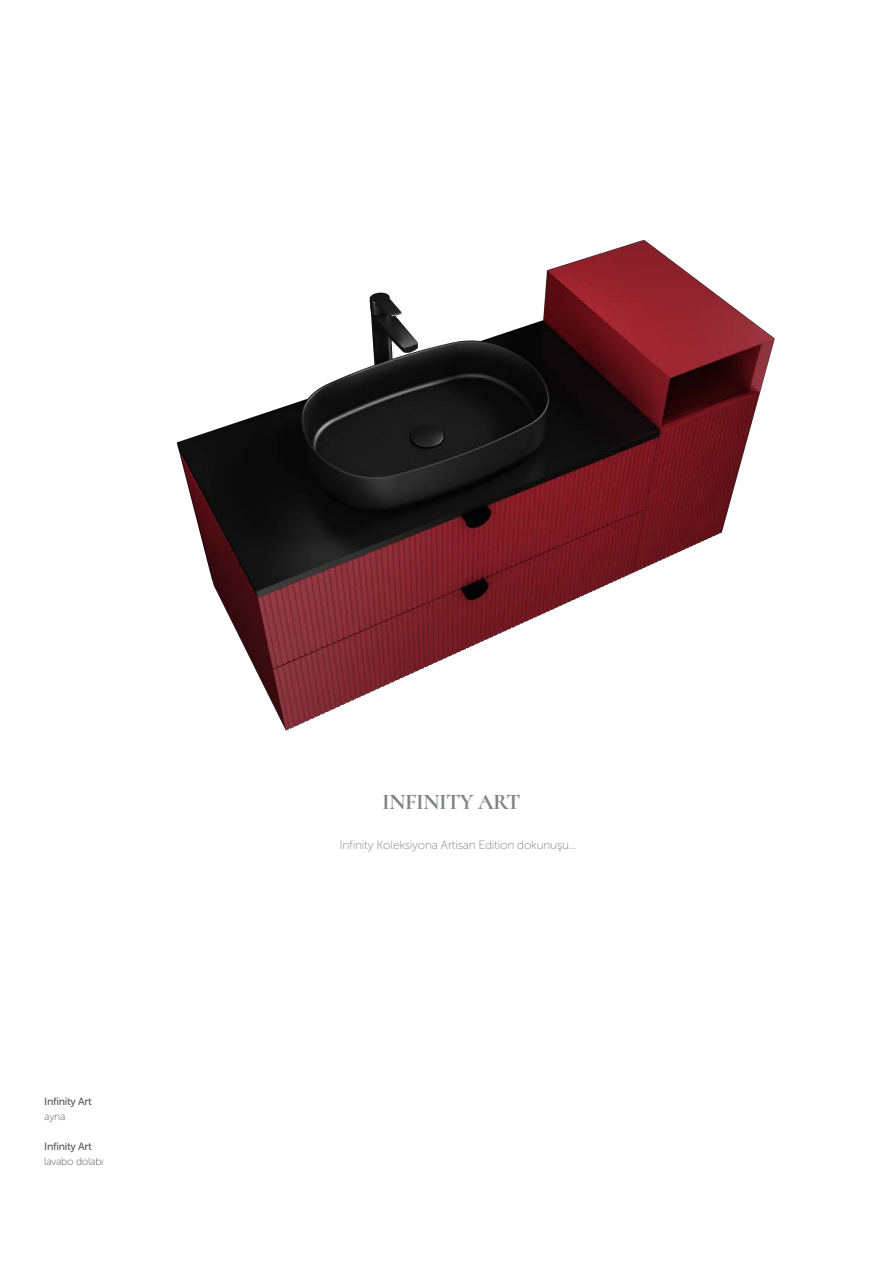
<style>
.page{position:relative;width:893px;height:1263px;background:#fff}
.page>*{position:absolute;margin:0;border:0;box-sizing:border-box;transform-origin:0 0}
.giant_Title{font:700 22.5px "Cormorant";letter-spacing:-.03em;color:#808285}
.text_01{font:12px "Museo Sans 100";letter-spacing:-.02em;color:#808285}
.t1{font:10.5px "Museo Sans 500";letter-spacing:-.025em;color:#57585a}
.t2{font:10.5px "Museo Sans 100";letter-spacing:-.025em;color:#57585a}
</style>
<div class="page">
<img style="left:176px;top:240px;width:599px;height:491px">
<p class="t1" style="left:44px;top:1095px;width:49px">Infinity Art</p>
<p class="t2" style="left:44px;top:1111px;width:23px">ayna</p>
<p class="t1" style="left:44px;top:1140px;width:49px">Infinity Art</p>
<p class="t2" style="left:44px;top:1156px;width:61px">lavabo dolabı</p>
<p class="giant_Title" style="left:382px;top:788px;width:140px">INFINITY ART</p>
<p class="text_01" style="left:340px;top:838px;width:239px">Infinity Koleksiyona Artisan Edition dokunuşu...</p>
</div>
